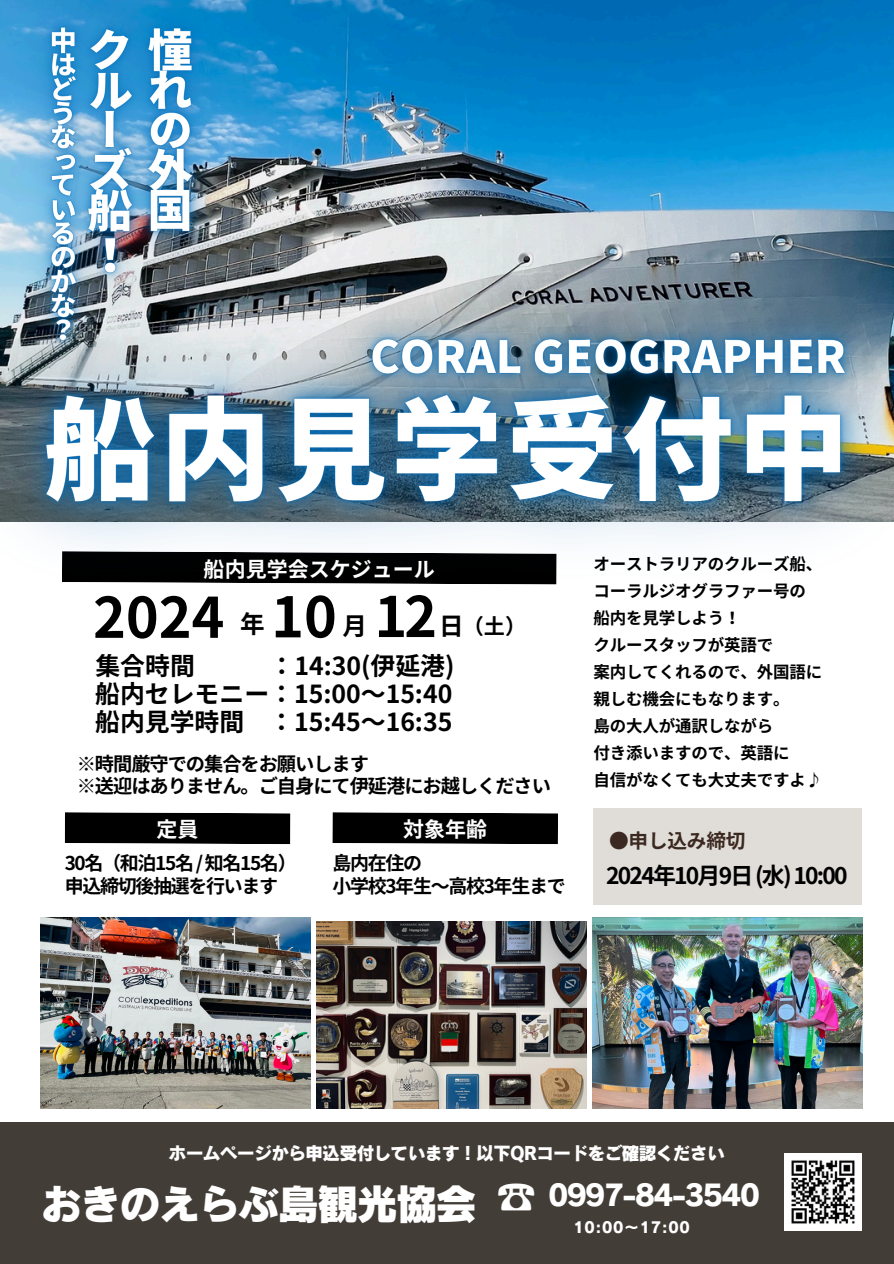
<style>
.page{position:relative;width:894px;height:1264px;background:#fff}
.page>*{position:absolute;margin:0;border:0;box-sizing:border-box;transform-origin:0 0}
.t1{font:700 55.65px "Noto Sans JP";color:#000}
.t2{font:42px "Canva Rodin Pro N EB";letter-spacing:-.06em;color:#fff}
.t3{font:39px "Noto Sans CJ Ksc";color:#fff}
.t4{font:28.8px "Canva Rodin Pro N EB";letter-spacing:-.05em;color:#fff}
.t5{font:700 24.9px "Noto Sans JP";color:#000}
.t6{font:700 24.6px "Noto Sans JP";color:#000}
.t7{font:700 22.95px "Noto Sans JP";letter-spacing:-.075em;color:#000}
.t8{font:700 21.15px "Noto Sans JP";color:#000}
.t9{font:700 21px "Noto Sans JP";letter-spacing:-.005em;color:#fff}
.t10{font:700 19.65px "Noto Sans JP";letter-spacing:-.01em;color:#3b2921}
.t11{font:700 19.2px "Noto Sans JP";letter-spacing:-.055em;color:#000}
.t12{font:700 19.05px "Noto Sans JP";letter-spacing:-.07em;color:#000}
.t13{font:18px "Canva Rodin Pro N EB";letter-spacing:-.05em;color:#fff}
.t14{font:700 16.5px "Noto Sans JP";letter-spacing:-.01em;color:#000}
.t15{font:15px "Canva Rodin Pro N EB";letter-spacing:.045em;color:#fff}
</style>
<div class="page">
<div style="left:0;top:1122px;width:893px;height:141px;background:#433d37"></div>
<img style="left:264px;top:0;width:629px;height:212px">
<div style="left:593px;top:808px;width:268px;height:96px;background:#e0ddd8"></div>
<img style="left:40px;top:918px;width:270px;height:190px">
<img style="left:316px;top:921px;width:270px;height:187px">
<img style="left:592px;top:918px;width:270px;height:190px">
<div style="left:332px;top:812px;width:226px;height:32px;background:#000"></div>
<div style="left:65px;top:812px;width:225px;height:32px;background:#000"></div>
<img style="left:784px;top:1153px;width:77px;height:77px">
<img style="left:0;top:212px;width:893px;height:373px">
<img style="left:0;top:0;width:264px;height:401px">
<img style="left:310px;top:273px;width:583px;height:165px">
<p class="t9" style="left:203px;top:552px;width:232px">船内見学会スケジュール</p>
<p class="t1" style="left:93px;top:573px;width:133px">2024</p>
<p class="t1" style="left:374px;top:572px;width:64px">12</p>
<p class="t1" style="left:271px;top:572px;width:67px">10</p>
<p class="t6" style="left:240px;top:604px;width:26px">年</p>
<p class="t6" style="left:342px;top:606px;width:22px">月</p>
<p class="t6" style="left:439px;top:606px;width:19px">日</p>
<p class="t8" style="left:462px;top:609px;width:65px">（土）</p>
<p class="t5" style="left:95px;top:646px;width:101px">集合時間</p>
<p class="t5" style="left:269px;top:646px;width:186px">：14:30(伊延港)</p>
<p class="t5" style="left:95px;top:674px;width:358px">船内セレモニー：15:00〜15:40</p>
<p class="t5" style="left:95px;top:702px;width:358px">船内見学時間 ：15:45〜16:35</p>
<h4 class="t11" style="left:77px;top:749px;width:294px">※時間厳守での集合をお願いします</h4>
<h3 class="t11" style="left:77px;top:770px;width:475px">※送迎はありません。ご自身にて伊延港にお越しください</h3>
<p class="t9" style="left:156px;top:812px;width:44px">定員</p>
<p class="t9" style="left:403px;top:812px;width:86px">対象年齢</p>
<p class="t12" style="left:65px;top:848px;width:233px">30名（和泊15名 / 知名15名）</p>
<p class="t12" style="left:65px;top:870px;width:215px">申込締切後抽選を行います</p>
<h6 class="t12" style="left:332px;top:848px;width:91px">島内在住の</h6>
<h6 class="t12" style="left:332px;top:870px;width:235px">小学校3年生〜高校3年生まで</h6>
<p class="t14" style="left:593px;top:551px;width:230px">オーストラリアのクルーズ船、</p>
<p class="t14" style="left:593px;top:578px;width:214px">コーラルジオグラファー号の</p>
<p class="t14" style="left:593px;top:605px;width:148px">船内を見学しよう！</p>
<p class="t14" style="left:593px;top:632px;width:181px">クルースタッフが英語で</p>
<p class="t14" style="left:593px;top:659px;width:230px">案内してくれるので、外国語に</p>
<p class="t14" style="left:593px;top:686px;width:197px">親しむ機会にもなります。</p>
<p class="t14" style="left:593px;top:713px;width:181px">島の大人が通訳しながら</p>
<p class="t14" style="left:593px;top:740px;width:197px">付き添いますので、英語に</p>
<p class="t14" style="left:593px;top:767px;width:230px">自信がなくても大丈夫ですよ♪</p>
<p class="t10" style="left:609px;top:825px;width:138px">●申し込み締切</p>
<p class="t7" style="left:606px;top:857px;width:243px">2024年10月 9日 (水)10:00</p>
<p class="t13" style="left:168px;top:1144px;width:557px">ホームページから申込受付しています！以下QRコードをご確認ください</p>
<h6 class="t2" style="left:40px;top:1182px;width:438px">おきのえらぶ島観光協会</h6>
<p class="t3" style="left:496px;top:1165px;width:41px">☎</p>
<p class="t4" style="left:548px;top:1181px;width:213px">0997-84-3540</p>
<p class="t15" style="left:573px;top:1219px;width:118px">10:00〜17:00</p>
</div>
